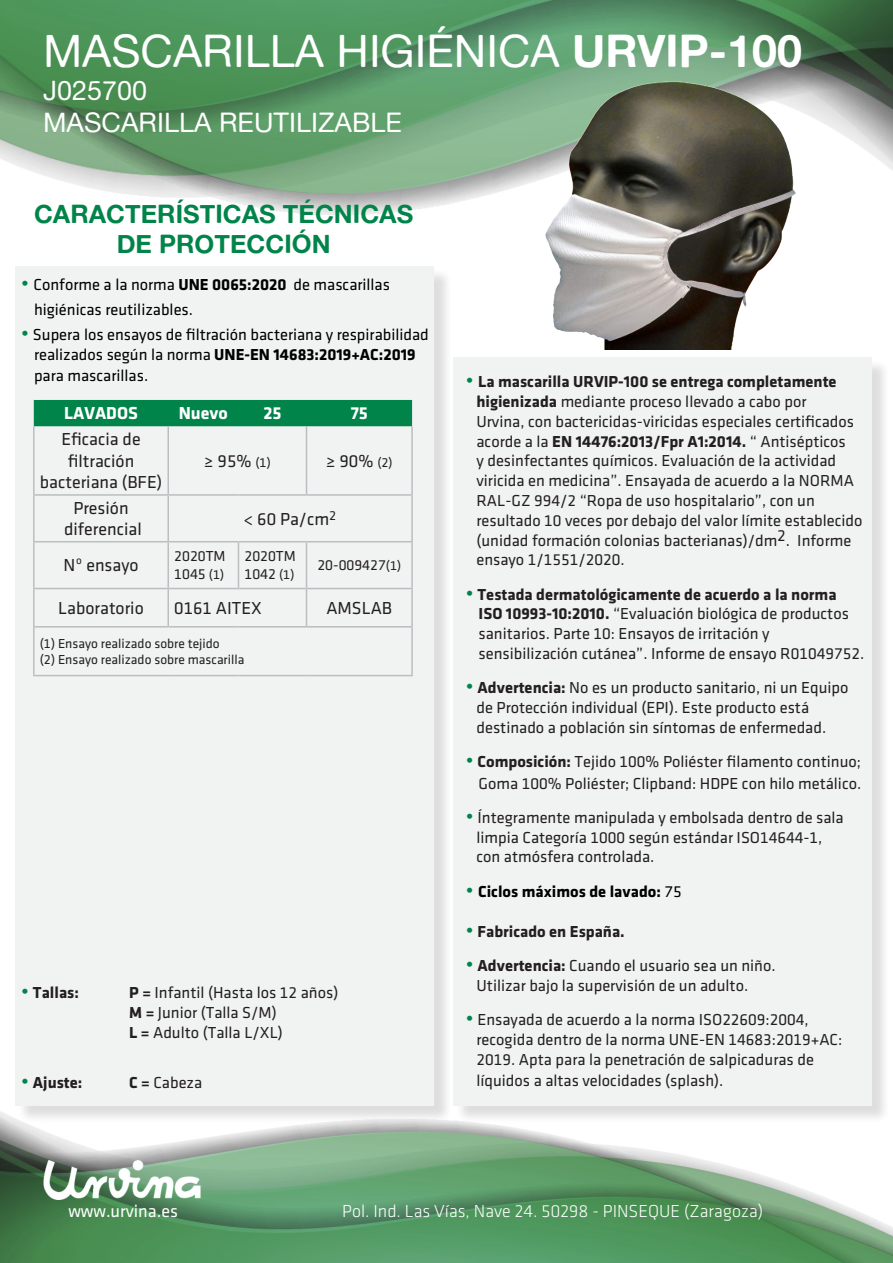
<style>
.page{position:relative;width:893px;height:1263px;background:#fff}
.page>*{position:absolute;margin:0;border:0;box-sizing:border-box;transform-origin:0 0}
.t1{font:45px "Alte Haas Grotesk";color:#fff}
.t2{font:27px "Alte Haas Grotesk";color:#fff}
.t3{font:25.5px "Alte Haas Grotesk Bold";color:#00844a}
.t4{font:18px/21.6px "Klavika Regular TF";color:#231f20;text-align:center}
.t5{font:300 18px "Klavika";color:#fff}
.t6{font:700 18px "Klavika";color:#fff}
.t7{font:18px "Klavika Regular TF";color:#fff}
.t8{font:16.5px/19.8px "Klavika Regular TF";color:#231f20}
.t9{font:16.5px "Klavika Regular TF";color:#000}
.t10{font:700 16.5px "Klavika";color:#231f20}
.t11{font:700 16.5px "Klavika";color:#000}
.t12{font:15px/18px "Klavika Regular TF";color:#231f20}
.t13{font:13.5px/16.2px "Klavika Regular TF";color:#231f20}
.s1{font-family:"Alte Haas Grotesk Bold"}
.s2{font-size:21px;color:#00844a}
.s3{font-family:"Klavika";font-weight:700}
.s4{font-family:"Klavika Regular TF";font-weight:400}
.s5{font-size:13.5px}
.s6{font-family:"Klavika Regular TF";font-weight:400;font-size:21px;color:#00844a}
</style>
<div class="page">
<div style="left:455px;top:359px;width:435px;height:765px;background:#231f20;opacity:.75"></div>
<div style="left:453px;top:357px;width:419px;height:749px;background:#f1f2f2"></div>
<img style="left:0;top:1078px;width:893px;height:185px">
<img style="left:0;top:0;width:893px;height:216px">
<img style="left:43px;top:1159px;width:173px;height:46px">
<div style="left:18px;top:268px;width:435px;height:856px;background:#231f20;opacity:.75"></div>
<div style="left:15px;top:266px;width:419px;height:840px;background:#f1f2f2"></div>
<div style="left:34px;top:400px;width:378px;height:26px;background:#00844a"></div>
<hr style="left:33px;top:426px;width:2px;height:68px;background:#bcbdc0">
<hr style="left:167px;top:426px;width:2px;height:68px;background:#bcbdc0">
<hr style="left:306px;top:426px;width:1px;height:68px;background:#bcbdc0">
<hr style="left:411px;top:426px;width:2px;height:68px;background:#bcbdc0">
<hr style="left:33px;top:494px;width:135px;height:2px;background:#bcbdc0">
<hr style="left:33px;top:496px;width:2px;height:45px;background:#bcbdc0">
<hr style="left:168px;top:494px;width:70px;height:2px;background:#bcbdc0">
<hr style="left:167px;top:496px;width:2px;height:45px;background:#bcbdc0">
<hr style="left:238px;top:494px;width:68px;height:2px;background:#bcbdc0">
<hr style="left:306px;top:494px;width:107px;height:2px;background:#bcbdc0">
<hr style="left:411px;top:496px;width:2px;height:45px;background:#bcbdc0">
<hr style="left:33px;top:542px;width:2px;height:46px;background:#bcbdc0">
<hr style="left:167px;top:542px;width:2px;height:46px;background:#bcbdc0">
<hr style="left:238px;top:542px;width:1px;height:46px;background:#bcbdc0">
<hr style="left:306px;top:542px;width:1px;height:46px;background:#bcbdc0">
<hr style="left:411px;top:542px;width:2px;height:46px;background:#bcbdc0">
<hr style="left:33px;top:589px;width:2px;height:37px;background:#bcbdc0">
<hr style="left:167px;top:589px;width:2px;height:37px;background:#bcbdc0">
<hr style="left:306px;top:589px;width:1px;height:37px;background:#bcbdc0">
<hr style="left:411px;top:589px;width:2px;height:37px;background:#bcbdc0">
<hr style="left:33px;top:541px;width:135px;height:1px;background:#bcbdc0">
<hr style="left:168px;top:541px;width:70px;height:1px;background:#bcbdc0">
<hr style="left:238px;top:541px;width:68px;height:1px;background:#bcbdc0">
<hr style="left:306px;top:541px;width:107px;height:1px;background:#bcbdc0">
<hr style="left:33px;top:588px;width:135px;height:1px;background:#bcbdc0">
<hr style="left:168px;top:588px;width:70px;height:1px;background:#bcbdc0">
<hr style="left:238px;top:588px;width:68px;height:1px;background:#bcbdc0">
<hr style="left:306px;top:588px;width:107px;height:1px;background:#bcbdc0">
<hr style="left:33px;top:626px;width:135px;height:1px;background:#bcbdc0">
<hr style="left:33px;top:627px;width:2px;height:48px;background:#bcbdc0">
<hr style="left:168px;top:626px;width:70px;height:1px;background:#bcbdc0">
<hr style="left:238px;top:626px;width:68px;height:1px;background:#bcbdc0">
<hr style="left:306px;top:626px;width:107px;height:1px;background:#bcbdc0">
<hr style="left:411px;top:627px;width:2px;height:48px;background:#bcbdc0">
<hr style="left:33px;top:675px;width:135px;height:1px;background:#bcbdc0">
<hr style="left:168px;top:675px;width:70px;height:1px;background:#bcbdc0">
<hr style="left:238px;top:675px;width:68px;height:1px;background:#bcbdc0">
<hr style="left:306px;top:675px;width:107px;height:1px;background:#bcbdc0">
<img style="left:528px;top:81px;width:269px;height:268px">
<p class="t1" style="left:43px;top:24px;width:761px">MASCARILLA HIGIÉNICA <span class="s1">URVIP-100</span></p>
<p class="t2" style="left:43px;top:74px;width:106px">J025700</p>
<p class="t2" style="left:43px;top:106px;width:360px">MASCARILLA REUTILIZABLE</p>
<p class="t3" style="left:34px;top:198px;width:381px">CARACTERÍSTICAS TÉCNICAS</p>
<p class="t3" style="left:117px;top:228px;width:215px">DE PROTECCIÓN</p>
<p class="t9" style="left:21px;top:276px;width:370px"><span class="s2">•</span> Conforme a la norma <span class="s3">UNE 0065:2020</span> de mascarillas</p>
<p class="t9" style="left:34px;top:301px;width:161px">higiénicas reutilizables.</p>
<p class="t9" style="left:21px;top:326px;width:409px"><span class="s2">•</span> Supera los ensayos de filtración bacteriana y respirabilidad</p>
<p class="t11" style="left:34px;top:345px;width:383px"><span class="s4">realizados según la norma</span> UNE-EN 14683:2019+AC:2019</p>
<p class="t9" style="left:34px;top:367px;width:116px">para mascarillas.</p>
<p class="t6" style="left:64px;top:404px;width:75px">LAVADOS</p>
<p class="t6" style="left:179px;top:404px;width:51px">Nuevo</p>
<p class="t6" style="left:263px;top:404px;width:20px">25</p>
<p class="t6" style="left:351px;top:404px;width:19px">75</p>
<p class="t4" style="left:40px;top:429px;width:124px">Eficacia de filtración bacteriana (BFE)</p>
<p class="t4" style="left:204px;top:450px;width:68px">≥ 95% <span class="s5">(1)</span></p>
<p class="t4" style="left:326px;top:450px;width:68px">≥ 90% <span class="s5">(2)</span></p>
<p class="t4" style="left:64px;top:497px;width:79px">Presión diferencial</p>
<p class="t4" style="left:244px;top:508px;width:94px">&lt; 60 Pa/cm<sup>2</sup></p>
<p class="t4" style="left:64px;top:555px;width:77px">Nº ensayo</p>
<p class="t12" style="left:174px;top:548px;width:53px">2020TM<br>1045 <span class="s5">(1)</span></p>
<p class="t12" style="left:244px;top:548px;width:53px">2020TM<br>1042 <span class="s5">(1)</span></p>
<p class="t12" style="left:317px;top:557px;width:85px">20-009427<span class="s5">(1)</span></p>
<p class="t4" style="left:58px;top:597px;width:87px">Laboratorio</p>
<p class="t4" style="left:174px;top:597px;width:89px">0161 AITEX</p>
<p class="t4" style="left:326px;top:597px;width:67px">AMSLAB</p>
<p class="t13" style="left:40px;top:635px;width:206px">(1) Ensayo realizado sobre tejido<br>(2) Ensayo realizado sobre mascarilla</p>
<p class="t10" style="left:21px;top:983px;width:59px"><span class="s6">•</span> Tallas:</p>
<p class="t8" style="left:129px;top:983px;width:211px"><span class="s3">P =</span> Infantil (Hasta los 12 años)</p>
<p class="t8" style="left:129px;top:1003px;width:149px"><span class="s3">M =</span> Junior (Talla S/M)</p>
<p class="t8" style="left:129px;top:1022px;width:155px"><span class="s3">L =</span> Adulto (Talla L/XL)</p>
<p class="t10" style="left:21px;top:1073px;width:63px"><span class="s6">•</span> Ajuste:</p>
<p class="t8" style="left:129px;top:1073px;width:75px"><span class="s3">C =</span> Cabeza</p>
<p class="t10" style="left:466px;top:373px;width:372px"><span class="s6">•</span> La mascarilla URVIP-100 se entrega completamente</p>
<p class="t8" style="left:476px;top:392px;width:331px"><span class="s3">higienizada</span> mediante proceso llevado a cabo por</p>
<p class="t8" style="left:476px;top:412px;width:379px">Urvina, con bactericidas-viricidas especiales certificados acorde a la <span class="s3">EN 14476:2013/Fpr A1:2014.</span> “ Antisépticos y desinfectantes químicos. Evaluación de la actividad viricida en medicina”. Ensayada de acuerdo a la NORMA RAL-GZ 994/2 “Ropa de uso hospitalario”, con un</p>
<p class="t8" style="left:476px;top:511px;width:387px">resultado 10 veces por debajo del valor límite establecido (unidad formación colonias bacterianas)/dm2. Informe ensayo 1/1551/2020.</p>
<p class="t10" style="left:466px;top:585px;width:372px"><span class="s6">•</span> Testada dermatológicamente de acuerdo a la norma</p>
<p class="t8" style="left:479px;top:604px;width:372px"><span class="s3">ISO 10993-10:2010.</span> “Evaluación biológica de productos sanitarios. Parte 10: Ensayos de irritación y</p>
<p class="t8" style="left:479px;top:644px;width:387px">sensibilización cutánea”. Informe de ensayo R01049752.</p>
<p class="t8" style="left:466px;top:678px;width:384px"><span class="s2">•</span> <span class="s3">Advertencia:</span> No es un producto sanitario, ni un Equipo</p>
<p class="t8" style="left:476px;top:698px;width:334px">de Protección individual (EPI). Este producto está</p>
<p class="t8" style="left:476px;top:718px;width:351px">destinado a población sin síntomas de enfermedad.</p>
<p class="t8" style="left:466px;top:752px;width:397px"><span class="s2">•</span> <span class="s3">Composición:</span> Tejido 100% Poliéster filamento continuo;</p>
<p class="t8" style="left:479px;top:773px;width:384px">Goma 100% Poliéster; Clipband: HDPE con hilo metálico.</p>
<p class="t8" style="left:466px;top:808px;width:379px"><span class="s2">•</span> Íntegramente manipulada y embolsada dentro de sala</p>
<p class="t8" style="left:476px;top:827px;width:347px">limpia Categoría 1000 según estándar ISO14644-1,</p>
<p class="t8" style="left:476px;top:847px;width:179px">con atmósfera controlada.</p>
<p class="t11" style="left:466px;top:882px;width:217px"><span class="s6">•</span> Ciclos máximos de lavado: <span class="s4">75</span></p>
<p class="t10" style="left:466px;top:922px;width:160px"><span class="s6">•</span> Fabricado en España.</p>
<p class="t8" style="left:466px;top:956px;width:311px"><span class="s2">•</span> <span class="s3">Advertencia:</span> Cuando el usuario sea un niño.</p>
<p class="t8" style="left:476px;top:976px;width:273px">Utilizar bajo la supervisión de un adulto.</p>
<p class="t8" style="left:466px;top:1010px;width:344px"><span class="s2">•</span> Ensayada de acuerdo a la norma ISO22609:2004,</p>
<p class="t8" style="left:476px;top:1030px;width:367px">recogida dentro de la norma UNE-EN 14683:2019+AC:</p>
<p class="t8" style="left:476px;top:1049px;width:339px">2019. Apta para la penetración de salpicaduras de</p>
<p class="t8" style="left:476px;top:1071px;width:249px">líquidos a altas velocidades (splash).</p>
<p class="t7" style="left:68px;top:1202px;width:111px">www.urvina.es</p>
<p class="t5" style="left:342px;top:1201px;width:422px">Pol. Ind. Las Vías, Nave 24. 50298 - PINSEQUE (Zaragoza)</p>
</div>
